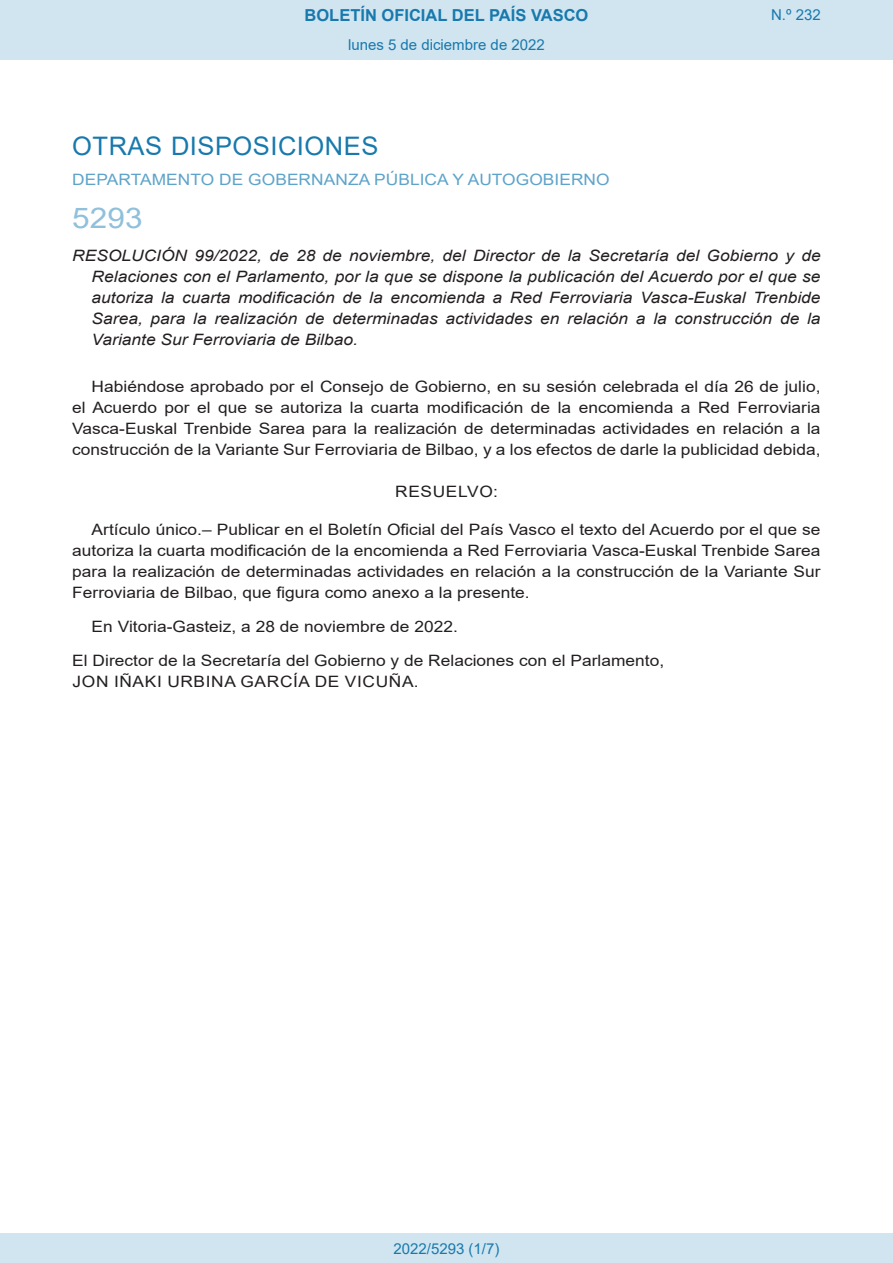
<style>
.page{position:relative;width:893px;height:1263px;background:#fff}
.page>*{position:absolute;margin:0;border:0;box-sizing:border-box;transform-origin:0 0}
.BOPVOrden{font:28.5px "Arial";color:#90c0db;scale:1.11 1}
.BOPVSeccion{font:25.5px "Arial";letter-spacing:.02em;color:#1879ad}
.t1{font:700 16.5px "Arial";color:#1879ad}
.BOPVDetalle{font:15.6px/21px "Arial";color:#231f20;text-align:justify;scale:1.11 1}
.BOPVTitulo{font:italic 15.6px/21px "Arial";color:#231f20;text-align:justify;scale:1.11 1}
.BOPVFirmaPuesto{font:15.6px "Arial";color:#231f20;scale:1.11 1}
.BOPVOrganismo{font:15.6px "Arial";letter-spacing:.005em;color:#5ea4ca;scale:1.11 1}
.BOPVFirmaLugFec{font:15.6px "Arial";color:#231f20;scale:1.11 1}
.BOPVFirmaNombre{font:15.6px "Arial";letter-spacing:.035em;color:#231f20;scale:1.11 1}
.BOPVClave{font:15.6px "Arial";letter-spacing:.035em;color:#231f20;scale:1.11 1}
.Paginacion_Centro{font:15px "Arial";color:#1879ad}
</style>
<div class="page">
<div style="left:0;top:0;width:893px;height:60px;background:#d0e5f0"></div>
<div style="left:0;top:1233px;width:893px;height:30px;background:#d0e5f0"></div>
<p class="t1" style="left:305px;top:3px;width:285px">BOLETÍN OFICIAL DEL PAÍS VASCO</p>
<p class="Paginacion_Centro" style="left:348px;top:35px;width:198px">lunes 5 de diciembre de 2022</p>
<p class="Paginacion_Centro" style="left:771px;top:5px;width:51px">N.º 232</p>
<p class="BOPVSeccion" style="left:72px;top:128px;width:308px">OTRAS DISPOSICIONES</p>
<p class="BOPVOrganismo" style="left:72px;top:169px;width:486px">DEPARTAMENTO DE GOBERNANZA PÚBLICA Y AUTOGOBIERNO</p>
<p class="BOPVOrden" style="left:72px;top:198px;width:65px">5293</p>
<p class="BOPVTitulo" style="left:92px;top:246px;width:658px;text-indent:-19px">RESOLUCIÓN 99/2022, de 28 de noviembre, del Director de la Secretaría del Gobierno y de Relaciones con el Parlamento, por la que se dispone la publicación del Acuerdo por el que se autoriza la cuarta modificación de la encomienda a Red Ferroviaria Vasca-Euskal Trenbide Sarea, para la realización de determinadas actividades en relación a la construcción de la Variante Sur Ferroviaria de Bilbao.</p>
<p class="BOPVDetalle" style="left:72px;top:376px;width:676px;text-indent:19px">Habiéndose aprobado por el Consejo de Gobierno, en su sesión celebrada el día 26 de julio, el Acuerdo por el que se autoriza la cuarta modificación de la encomienda a Red Ferroviaria Vasca-Euskal Trenbide Sarea para la realización de determinadas actividades en relación a la construcción de la Variante Sur Ferroviaria de Bilbao, y a los efectos de darle la publicidad debida,</p>
<p class="BOPVClave" style="left:395px;top:481px;width:94px">RESUELVO:</p>
<p class="BOPVDetalle" style="left:72px;top:519px;width:676px;text-indent:19px">Artículo único.– Publicar en el Boletín Oficial del País Vasco el texto del Acuerdo por el que se autoriza la cuarta modificación de la encomienda a Red Ferroviaria Vasca-Euskal Trenbide Sarea para la realización de determinadas actividades en relación a la construcción de la Variante Sur Ferroviaria de Bilbao, que figura como anexo a la presente.</p>
<p class="BOPVFirmaLugFec" style="left:92px;top:616px;width:331px">En Vitoria-Gasteiz, a 28 de noviembre de 2022.</p>
<p class="BOPVFirmaPuesto" style="left:72px;top:650px;width:535px">El Director de la Secretaría del Gobierno y de Relaciones con el Parlamento,</p>
<p class="BOPVFirmaNombre" style="left:73px;top:671px;width:313px">JON IÑAKI URBINA GARCÍA DE VICUÑA.</p>
<p class="Paginacion_Centro" style="left:393px;top:1238px;width:107px">2022/5293 (1/7)</p>
</div>
